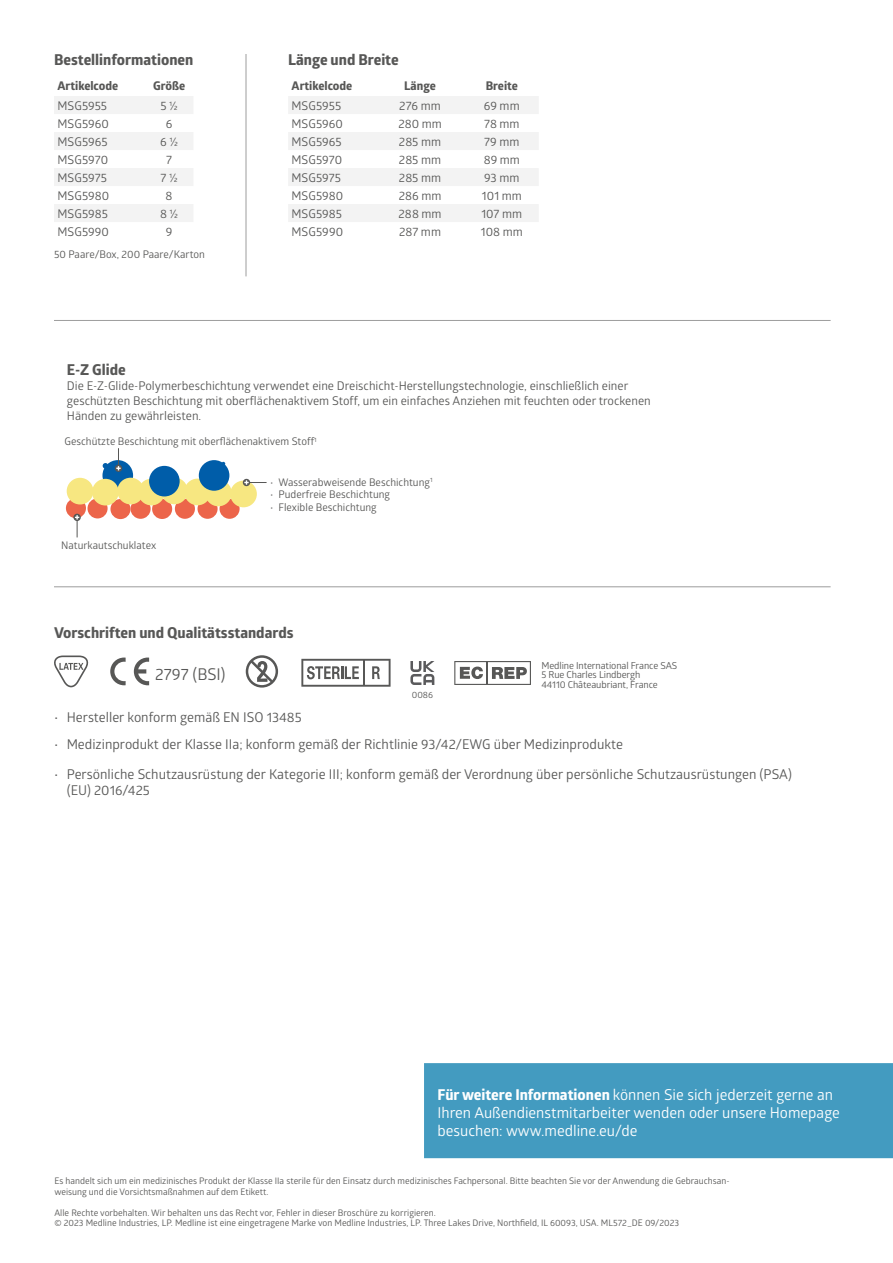
<style>
.page{position:relative;width:893px;height:1263px;background:#fff}
.page>*{position:absolute;margin:0;border:0;box-sizing:border-box;transform-origin:0 0}
.t1{font:16.2px "Glober";color:#575756}
.t2{font:15px/18px "Glober";color:#fff}
.t3{font:700 15px "Globerx";color:#575756}
.t4{font:13.5px/16.5px "Glober";color:#575756}
.t5{font:12px/15px "Glober";color:#575756}
.t6{font:700 12px "Globerx";color:#575756}
.t7{font:10.5px "Glober";color:#575756}
.t8{font:9.6px/9.6px "Glober";letter-spacing:-.01em;color:#575756}
.t9{font:9px/10.5px "Glober";color:#575756}
.s1{font-family:"Globerx";font-weight:700}
</style>
<div class="page">
<svg style="left:54px;top:96px;width:139px;height:126px"></svg>
<div style="left:102px;top:460px;width:31px;height:31px;background:#005da9;border-radius:50%"></div>
<div style="left:66px;top:498px;width:20px;height:20px;background:#ec654a;border-radius:50%"></div>
<div style="left:88px;top:498px;width:20px;height:20px;background:#ec654a;border-radius:50%"></div>
<div style="left:110px;top:499px;width:21px;height:20px;background:#ec654a;border-radius:50%"></div>
<div style="left:131px;top:499px;width:20px;height:20px;background:#ec654a;border-radius:50%"></div>
<div style="left:152px;top:499px;width:20px;height:20px;background:#ec654a;border-radius:50%"></div>
<div style="left:175px;top:499px;width:20px;height:20px;background:#ec654a;border-radius:50%"></div>
<div style="left:198px;top:499px;width:20px;height:20px;background:#ec654a;border-radius:50%"></div>
<div style="left:220px;top:499px;width:20px;height:20px;background:#ec654a;border-radius:50%"></div>
<div style="left:67px;top:478px;width:26px;height:26px;background:#f7e781;border-radius:50%"></div>
<div style="left:92px;top:479px;width:27px;height:26px;background:#f7e781;border-radius:50%"></div>
<div style="left:117px;top:478px;width:27px;height:26px;background:#f7e781;border-radius:50%"></div>
<div style="left:138px;top:479px;width:27px;height:26px;background:#f7e781;border-radius:50%"></div>
<div style="left:161px;top:478px;width:27px;height:26px;background:#f7e781;border-radius:50%"></div>
<div style="left:184px;top:479px;width:27px;height:26px;background:#f7e781;border-radius:50%"></div>
<div style="left:205px;top:480px;width:27px;height:26px;background:#f7e781;border-radius:50%"></div>
<div style="left:199px;top:460px;width:30px;height:31px;background:#005da9;border-radius:50%"></div>
<div style="left:230px;top:481px;width:27px;height:26px;background:#f7e781;border-radius:50%"></div>
<div style="left:149px;top:466px;width:31px;height:30px;background:#005da9;border-radius:50%"></div>
<svg style="left:103px;top:463px;width:5px;height:6px"></svg>
<hr style="left:246px;top:54px;width:1px;height:222px;background:#9d9d9d">
<svg style="left:115px;top:465px;width:7px;height:7px"></svg>
<svg style="left:116px;top:448px;width:5px;height:22px"></svg>
<svg style="left:73px;top:514px;width:8px;height:7px"></svg>
<svg style="left:75px;top:515px;width:4px;height:22px"></svg>
<div style="left:243px;top:479px;width:7px;height:7px;background:#575756;border-radius:50%"></div>
<svg style="left:244px;top:480px;width:23px;height:5px"></svg>
<hr style="left:54px;top:320px;width:777px;height:1px;background:#9d9d9d">
<hr style="left:54px;top:586px;width:777px;height:1px;background:#9d9d9d">
<svg style="left:288px;top:96px;width:250px;height:126px"></svg>
<svg style="left:246px;top:655px;width:32px;height:33px"></svg>
<svg style="left:134px;top:657px;width:15px;height:28px"></svg>
<svg style="left:110px;top:657px;width:16px;height:28px"></svg>
<svg style="left:301px;top:659px;width:90px;height:28px"></svg>
<svg style="left:54px;top:655px;width:35px;height:32px"></svg>
<svg style="left:454px;top:661px;width:77px;height:24px"></svg>
<svg style="left:410px;top:661px;width:24px;height:24px"></svg>
<div style="left:424px;top:1063px;width:469px;height:95px;background:#439bc0"></div>
<p class="t3" style="left:54px;top:49px;width:141px">Bestellinformationen</p>
<p class="t6" style="left:58px;top:77px;width:62px">Artikelcode</p>
<p class="t6" style="left:153px;top:77px;width:34px">Größe</p>
<p class="t5" style="left:58px;top:97px;width:51px">MSG5955</p>
<p class="t5" style="left:160px;top:97px;width:19px">5 ½</p>
<p class="t5" style="left:58px;top:115px;width:53px">MSG5960</p>
<p class="t5" style="left:166px;top:115px;width:8px">6</p>
<p class="t5" style="left:58px;top:133px;width:52px">MSG5965</p>
<p class="t5" style="left:160px;top:133px;width:19px">6 ½</p>
<p class="t5" style="left:58px;top:151px;width:52px">MSG5970</p>
<p class="t5" style="left:166px;top:151px;width:7px">7</p>
<p class="t5" style="left:58px;top:169px;width:51px">MSG5975</p>
<p class="t5" style="left:161px;top:169px;width:19px">7 ½</p>
<p class="t5" style="left:58px;top:187px;width:53px">MSG5980</p>
<p class="t5" style="left:166px;top:187px;width:8px">8</p>
<p class="t5" style="left:58px;top:205px;width:52px">MSG5985</p>
<p class="t5" style="left:160px;top:205px;width:20px">8 ½</p>
<p class="t5" style="left:58px;top:223px;width:53px">MSG5990</p>
<p class="t5" style="left:166px;top:223px;width:8px">9</p>
<p class="t7" style="left:54px;top:247px;width:152px">50 Paare/Box, 200 Paare/Karton</p>
<p class="t3" style="left:288px;top:49px;width:112px">Länge und Breite</p>
<p class="t6" style="left:292px;top:77px;width:62px">Artikelcode</p>
<p class="t6" style="left:404px;top:77px;width:33px">Länge</p>
<p class="t6" style="left:486px;top:77px;width:34px">Breite</p>
<p class="t5" style="left:292px;top:97px;width:51px">MSG5955</p>
<p class="t5" style="left:399px;top:97px;width:43px">276 mm</p>
<p class="t5" style="left:484px;top:97px;width:37px">69 mm</p>
<p class="t5" style="left:292px;top:115px;width:53px">MSG5960</p>
<p class="t5" style="left:398px;top:115px;width:45px">280 mm</p>
<p class="t5" style="left:484px;top:115px;width:37px">78 mm</p>
<p class="t5" style="left:292px;top:133px;width:52px">MSG5965</p>
<p class="t5" style="left:399px;top:133px;width:44px">285 mm</p>
<p class="t5" style="left:484px;top:133px;width:37px">79 mm</p>
<p class="t5" style="left:292px;top:151px;width:52px">MSG5970</p>
<p class="t5" style="left:399px;top:151px;width:44px">285 mm</p>
<p class="t5" style="left:484px;top:151px;width:38px">89 mm</p>
<p class="t5" style="left:292px;top:169px;width:51px">MSG5975</p>
<p class="t5" style="left:399px;top:169px;width:44px">285 mm</p>
<p class="t5" style="left:484px;top:169px;width:37px">93 mm</p>
<p class="t5" style="left:292px;top:187px;width:53px">MSG5980</p>
<p class="t5" style="left:399px;top:187px;width:44px">286 mm</p>
<p class="t5" style="left:482px;top:187px;width:41px">101 mm</p>
<p class="t5" style="left:292px;top:205px;width:52px">MSG5985</p>
<p class="t5" style="left:399px;top:205px;width:45px">288 mm</p>
<p class="t5" style="left:481px;top:205px;width:42px">107 mm</p>
<p class="t5" style="left:292px;top:223px;width:53px">MSG5990</p>
<p class="t5" style="left:399px;top:223px;width:43px">287 mm</p>
<p class="t5" style="left:481px;top:223px;width:43px">108 mm</p>
<p class="t3" style="left:67px;top:358px;width:60px">E-Z Glide</p>
<p class="t5" style="left:67px;top:377px;width:585px">Die E-Z-Glide-Polymerbeschichtung verwendet eine Dreischicht-Herstellungstechnologie, einschließlich einer geschützten Beschichtung mit oberflächenaktivem Stoff, um ein einfaches Anziehen mit feuchten oder trockenen<br>Händen zu gewährleisten.</p>
<p class="t7" style="left:65px;top:434px;width:254px">Geschützte Beschichtung mit oberflächenaktivem Stoff<sup>1</sup></p>
<p class="t7" style="left:61px;top:538px;width:96px">Naturkautschuklatex</p>
<p class="t7" style="left:270px;top:474px;width:164px">• Wasserabweisende Beschichtung<sup>1</sup></p>
<p class="t7" style="left:270px;top:487px;width:122px">• Puderfreie Beschichtung</p>
<p class="t7" style="left:270px;top:500px;width:108px">• Flexible Beschichtung</p>
<p class="t3" style="left:54px;top:622px;width:241px">Vorschriften und Qualitätsstandards</p>
<h1 class="t1" style="left:155px;top:663px;width:72px">2797 (BSI)</h1>
<p class="t9" style="left:412px;top:689px;width:23px">0086</p>
<p class="t8" style="left:541px;top:660px;width:137px">Medline International France SAS<br>5 Rue Charles Lindbergh<br>44110 Châteaubriant, France</p>
<p class="t4" style="left:54px;top:708px;width:249px">• Hersteller konform gemäß EN ISO 13485</p>
<p class="t4" style="left:54px;top:735px;width:570px">• Medizinprodukt der Klasse IIa; konform gemäß der Richtlinie 93/42/EWG über Medizinprodukte</p>
<p class="t4" style="left:67px;top:765px;width:727px;text-indent:-13px">• Persönliche Schutzausrüstung der Kategorie III; konform gemäß der Verordnung über persönliche Schutzausrüstungen (PSA) (EU) 2016/425</p>
<p class="t2" style="left:438px;top:1085px;width:404px"><span class="s1">Für weitere Informationen</span> können Sie sich jederzeit gerne an<br>Ihren Außendienstmitarbeiter wenden oder unsere Homepage besuchen: www.medline.eu/de</p>
<p class="t9" style="left:54px;top:1175px;width:677px">Es handelt sich um ein medizinisches Produkt der Klasse IIa sterile für den Einsatz durch medizinisches Fachpersonal. Bitte beachten Sie vor der Anwendung die Gebrauchsan&shy;weisung und die Vorsichtsmaßnahmen auf dem Etikett.</p>
<p class="t9" style="left:54px;top:1207px;width:626px">Alle Rechte vorbehalten. Wir behalten uns das Recht vor, Fehler in dieser Broschüre zu korrigieren.<br>© 2023 Medline Industries, LP. Medline ist eine eingetragene Marke von Medline Industries, LP. Three Lakes Drive, Northfield, IL 60093, USA. ML572_DE 09/2023</p>
</div>
